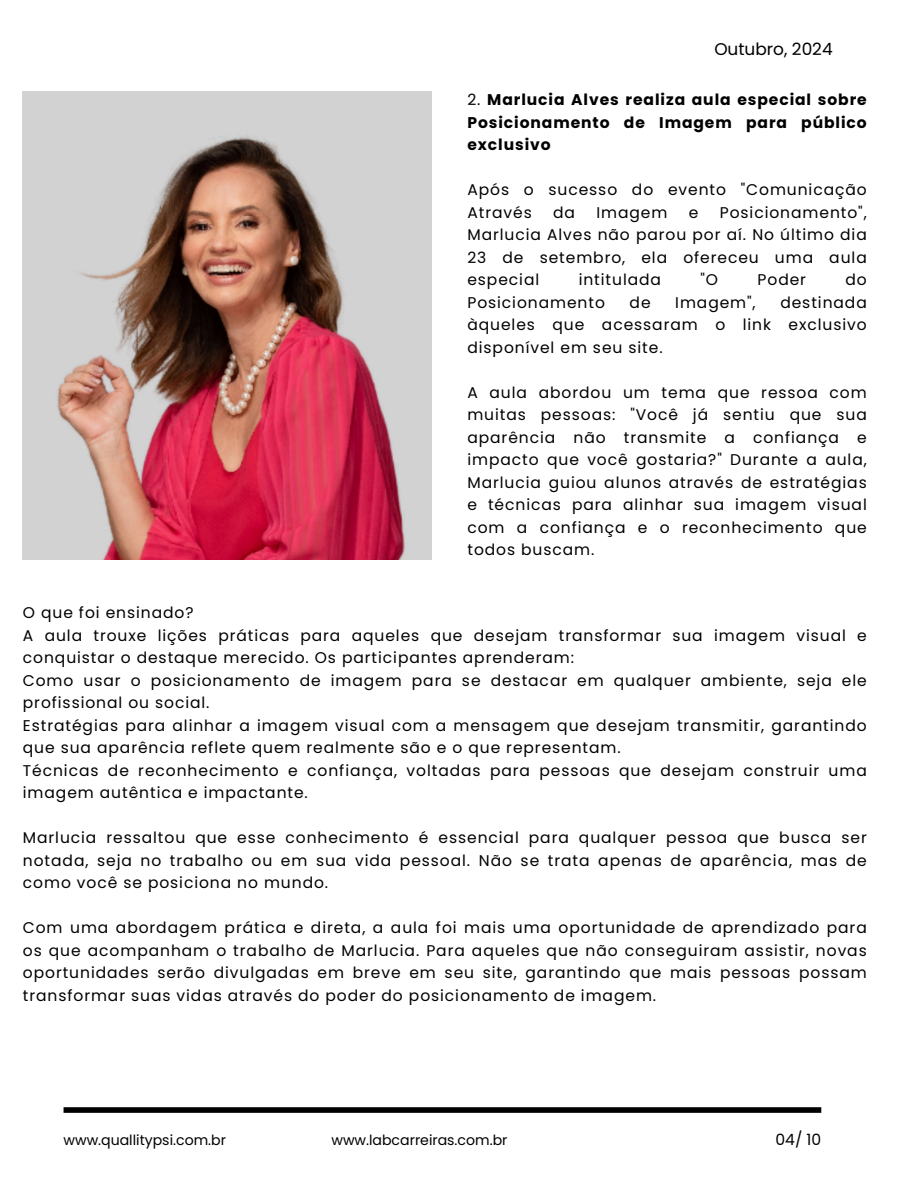
<style>
.page{position:relative;width:918px;height:1188px;background:#fff}
.page>*{position:absolute;margin:0;border:0;box-sizing:border-box;transform-origin:0 0}
.t1{font:16.95px "Poppins";color:#000}
.t2{font:15.45px/22.5px "Poppins";letter-spacing:.06em;color:#000;text-align:justify}
.t3{font:700 15.45px/22.5px "Poppins";letter-spacing:.06em;color:#000;text-align:justify}
.t4{font:14.1px "Poppins";color:#000}
.s1{font-weight:400}
</style>
<div class="page">
<div style="left:64px;top:1107px;width:757px;height:6px;background:#000"></div>
<img style="left:23px;top:92px;width:408px;height:468px">
<p class="t1" style="left:714px;top:37px;width:120px">Outubro, 2024</p>
<h2 class="t3" style="left:467px;top:89px;width:401px"><span class="s1">2.</span> Marlucia Alves realiza aula especial sobre Posicionamento de Imagem para público exclusivo</h2>
<h2 class="t2" style="left:467px;top:179px;width:401px">Após o sucesso do evento "Comunicação<br>Através</h2>
<h2 class="t2" style="left:467px;top:201px;width:401px;text-indent:252px">Posicionamento", Marlucia Alves não parou por aí. No último dia 23 de setembro, ela ofereceu uma aula especial</h2>
<h2 class="t2" style="left:553px;top:201px;width:23px">da</h2>
<h2 class="t2" style="left:596px;top:201px;width:72px">Imagem</h2>
<h2 class="t2" style="left:689px;top:201px;width:11px">e</h2>
<h2 class="t2" style="left:579px;top:269px;width:84px">intitulada</h2>
<h2 class="t2" style="left:701px;top:269px;width:19px">"O</h2>
<h2 class="t2" style="left:758px;top:269px;width:50px">Poder</h2>
<h2 class="t2" style="left:845px;top:269px;width:23px">do</h2>
<h2 class="t2" style="left:467px;top:291px;width:139px">Posicionamento</h2>
<h2 class="t2" style="left:630px;top:291px;width:23px">de</h2>
<h2 class="t2" style="left:675px;top:291px;width:82px">Imagem",</h2>
<h2 class="t2" style="left:467px;top:291px;width:401px;text-indent:313px">destinada àqueles que acessaram o link exclusivo disponível em seu site.</h2>
<h2 class="t2" style="left:467px;top:381px;width:401px">A aula abordou um tema que ressoa com muitas pessoas: "Você já sentiu que sua aparência não transmite a confiança e impacto que você gostaria?" Durante a aula, Marlucia guiou alunos através de estratégias e técnicas para alinhar sua imagem visual com a confiança e o reconhecimento que todos buscam.</h2>
<h2 class="t2" style="left:23px;top:601px;width:845px;text-align:left">O que foi ensinado?<br>A aula trouxe lições práticas para aqueles que desejam transformar sua imagem visual e conquistar o destaque merecido. Os participantes aprenderam:<br>Como usar o posicionamento de imagem para se destacar em qualquer ambiente, seja ele profissional ou social.<br>Estratégias para alinhar a imagem visual com a mensagem que desejam transmitir, garantindo que sua aparência reflete quem realmente são e o que representam.<br>Técnicas de reconhecimento e confiança, voltadas para pessoas que desejam construir uma imagem autêntica e impactante.</h2>
<h1 class="t2" style="left:23px;top:826px;width:845px">Marlucia ressaltou que esse conhecimento é essencial para qualquer pessoa que busca ser notada, seja no trabalho ou em sua vida pessoal. Não se trata apenas de aparência, mas de como você se posiciona no mundo.</h1>
<h2 class="t2" style="left:23px;top:916px;width:845px">Com uma abordagem prática e direta, a aula foi mais uma oportunidade de aprendizado para os que acompanham o trabalho de Marlucia. Para aqueles que não conseguiram assistir, novas oportunidades serão divulgadas em breve em seu site, garantindo que mais pessoas possam transformar suas vidas através do poder do posicionamento de imagem.</h2>
<h2 class="t4" style="left:64px;top:1130px;width:164px">www.quallitypsi.com.br</h2>
<h2 class="t4" style="left:331px;top:1130px;width:178px">www.labcarreiras.com.br</h2>
<h2 class="t2" style="left:776px;top:1128px;width:47px">04/ 10</h2>
</div>
